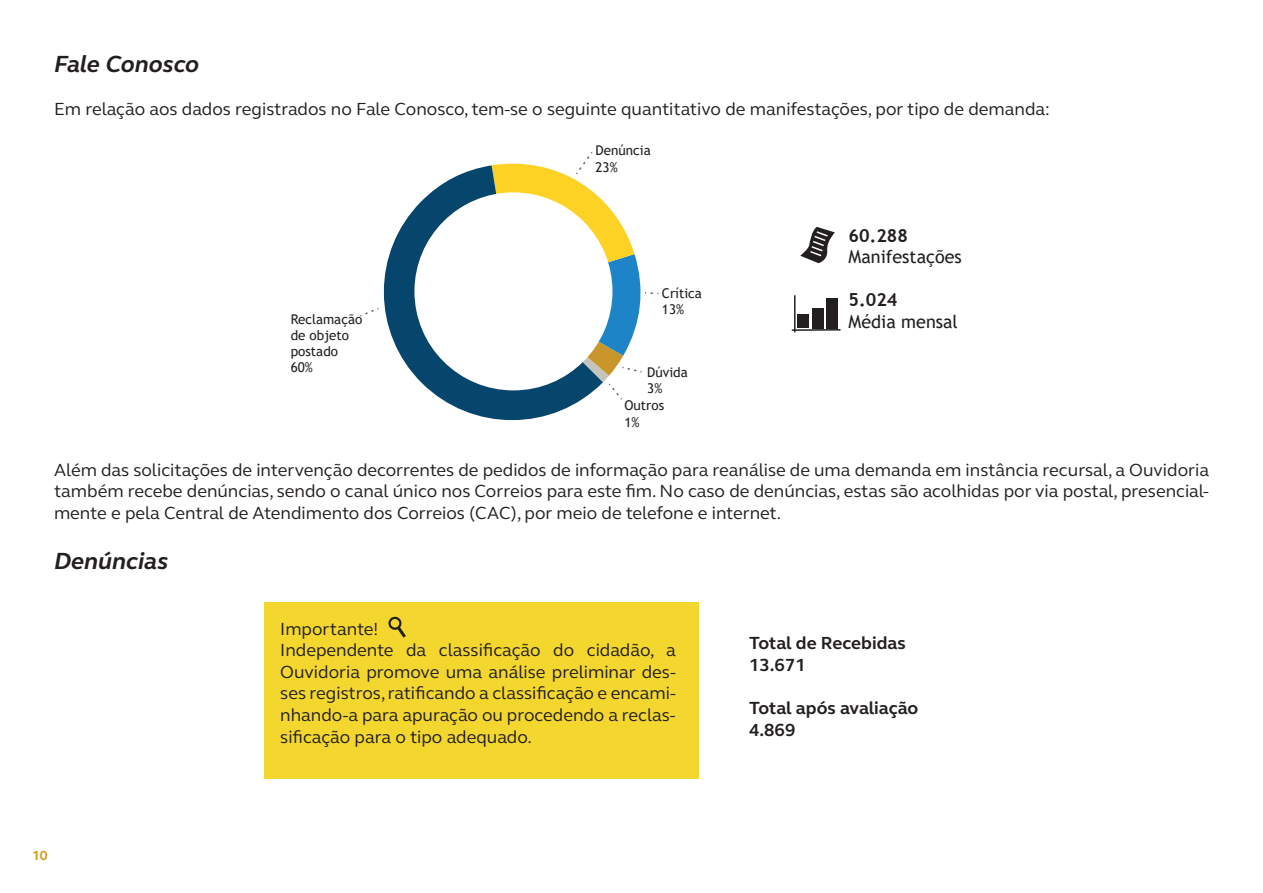
<style>
.page{position:relative;width:1263px;height:893px;background:#fff}
.page>*{position:absolute;margin:0;border:0;box-sizing:border-box;transform-origin:0 0}
.titulo_nivel2{font:italic 700 24px "FS Elliot";color:#231f20}
.corpo{font:18px/21.6px "FS Elliot";color:#231f20;text-align:justify}
.t1{font:700 18px/21.6px "FS Elliot";color:#231f20}
.t2{font:18px/21.6px "Trebuchet MS";color:#231f20}
.t3{font:13.5px/16.2px "Trebuchet MS";color:#231f20}
.t4{font:700 13.5px "FS Elliot";color:#d0990c}
.s1{font-weight:700}
</style>
<div class="page">
<svg style="left:378px;top:165px;width:202px;height:255px;fill:#06466d"></svg>
<svg style="left:492px;top:152px;width:166px;height:249px"></svg>
<svg style="left:360px;top:308px;width:18px;height:9px"></svg>
<div style="left:414px;top:192px;width:198px;height:198px;background:#fff;border-radius:50%"></div>
<div style="left:812px;top:308px;width:11px;height:20px;background:#231f20"></div>
<div style="left:826px;top:298px;width:12px;height:30px;background:#231f20"></div>
<div style="left:797px;top:314px;width:12px;height:14px;background:#231f20"></div>
<hr style="left:792px;top:329px;width:48px;height:2px;background:#231f20">
<hr style="left:794px;top:295px;width:1px;height:37px;background:#231f20">
<svg style="left:800px;top:227px;width:35px;height:36px"></svg>
<div style="left:264px;top:603px;width:434px;height:176px;background:#f3d72f"></div>
<svg style="left:388px;top:617px;width:18px;height:21px"></svg>
<p class="titulo_nivel2" style="left:54px;top:48px;width:147px">Fale Conosco</p>
<p class="corpo" style="left:54px;top:98px;width:997px">Em relação aos dados registrados no Fale Conosco, tem-se o seguinte quantitativo de manifestações, por tipo de demanda:</p>
<p class="t3" style="left:595px;top:142px;width:57px">Denúncia<br>23%</p>
<p class="t3" style="left:291px;top:311px;width:73px">Reclamação de objeto postado<br>60%</p>
<p class="t3" style="left:662px;top:285px;width:42px">Crítica<br>13%</p>
<p class="t3" style="left:647px;top:364px;width:42px">Dúvida<br>3%</p>
<p class="t3" style="left:624px;top:397px;width:41px">Outros<br>1%</p>
<p class="t2" style="left:849px;top:224px;width:115px"><span class="s1">60.288<br></span>Manifestações</p>
<p class="t2" style="left:849px;top:289px;width:111px"><span class="s1">5.024<br></span>Média mensal</p>
<p class="corpo" style="left:54px;top:458px;width:1156px">Além das solicitações de intervenção decorrentes de pedidos de informação para reanálise de uma demanda em instância recursal, a Ouvidoria também recebe denúncias, sendo o canal único nos Correios para este fim. No caso de denúncias, estas são acolhidas por via postal, presencial&shy;mente e pela Central de Atendimento dos Correios (CAC), por meio de telefone e internet.</p>
<p class="titulo_nivel2" style="left:54px;top:545px;width:116px">Denúncias</p>
<p class="t4" style="left:32px;top:846px;width:17px">10</p>
<p class="corpo" style="left:280px;top:617px;width:397px;text-align:left">Importante!<br>Independente da classificação do cidadão, a Ouvidoria promove uma análise preliminar des&shy;ses registros, ratificando a classificação e encami&shy;nhando-a para apuração ou procedendo a reclas&shy;sificação para o tipo adequado.</p>
<p class="t1" style="left:749px;top:632px;width:158px">Total de Recebidas<br>13.671</p>
<p class="t1" style="left:749px;top:697px;width:171px">Total após avaliação<br>4.869</p>
</div>
